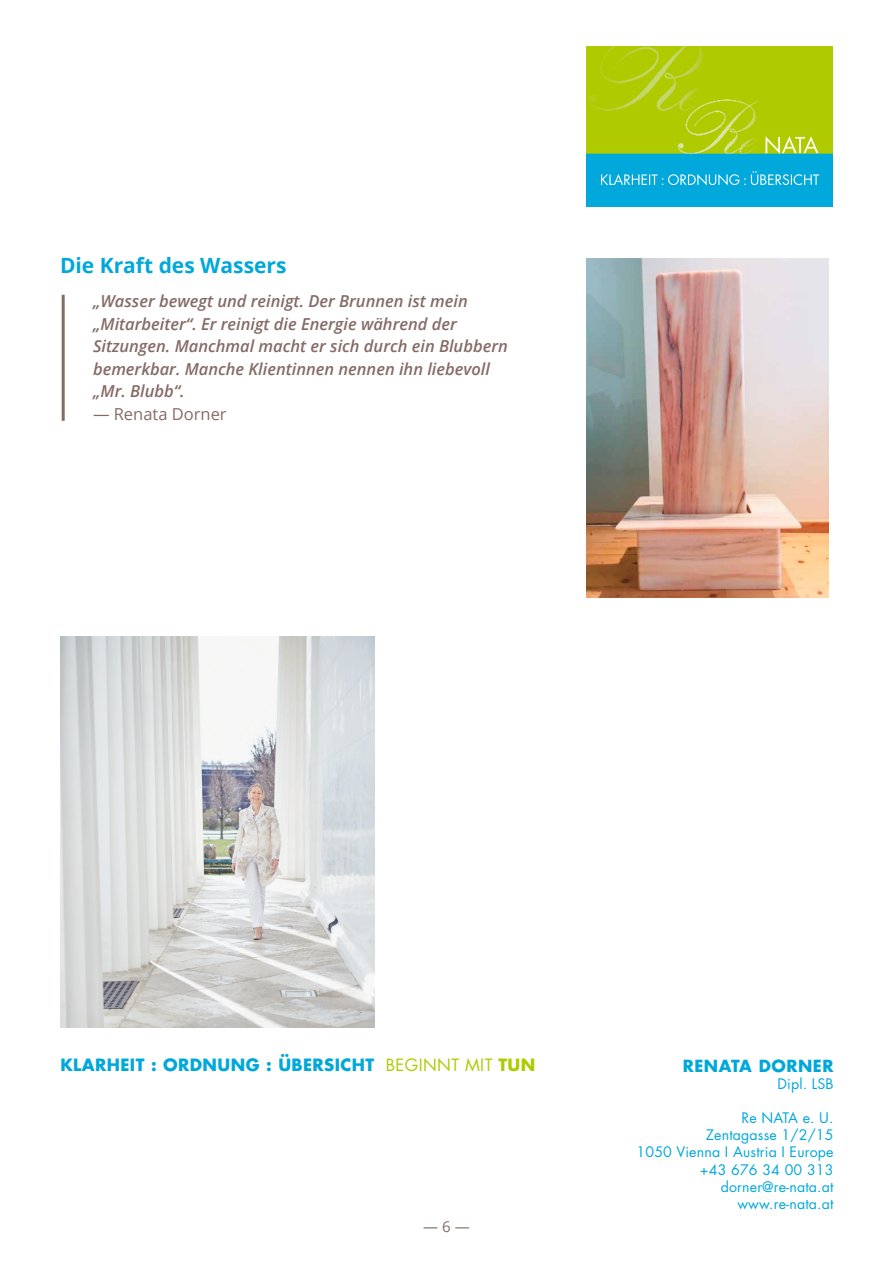
<style>
.page{position:relative;width:893px;height:1263px;background:#fff}
.page>*{position:absolute;margin:0;border:0;box-sizing:border-box;transform-origin:0 0}
.t1{font:700 21px "Open Sans";color:#00a8da}
.t2{font:italic 600 16.5px/22.5px "Open Sans";color:#856b66}
.t3{font:700 16.5px "Futura";letter-spacing:.025em;color:#00a8da}
.t4{font:16.5px "Open Sans";color:#856b66}
.t5{font:700 16.35px "Futura";letter-spacing:.035em;color:#00a8da}
.t6{font:15px "Open Sans";color:#856b66}
.t7{font:14.1px/17.1px "Futura";letter-spacing:.01em;color:#00a8da;text-align:right}
.s1{font-weight:400;color:#b0ca00}
.s2{color:#b0ca00}
</style>
<div class="page">
<img style="left:586px;top:46px;width:247px;height:160px">
<svg style="left:601px;top:171px;width:218px;height:14px;background:#35bae2"></svg>
<svg style="left:765px;top:136px;width:53px;height:18px"></svg>
<hr style="left:62px;top:295px;width:3px;height:126px;background:#856b66">
<img style="left:586px;top:259px;width:243px;height:338px">
<img style="left:60px;top:636px;width:315px;height:392px">
<p class="t1" style="left:60px;top:250px;width:228px">Die Kraft des Wassers</p>
<p class="t2" style="left:93px;top:289px;width:416px">„Wasser bewegt und reinigt. Der Brunnen ist mein „Mitarbeiter“. Er reinigt die Energie während der Sitzungen. Manchmal macht er sich durch ein Blubbern bemerkbar. Manche Klientinnen nennen ihn liebevoll „Mr. Blubb“.</p>
<p class="t4" style="left:93px;top:402px;width:135px">— Renata Dorner</p>
<p class="t3" style="left:60px;top:1053px;width:476px">KLARHEIT : ORDNUNG : ÜBERSICHT <span class="s1">BEGINNT MIT</span> <span class="s2">TUN</span></p>
<p class="t5" style="left:683px;top:1055px;width:152px">RENATA DORNER</p>
<p class="t7" style="left:777px;top:1075px;width:58px">Dipl. LSB</p>
<p class="t7" style="left:636px;top:1109px;width:198px">Re NATA e. U.<br>Zentagasse 1/2/15<br>1050 Vienna I Austria I Europe +43 676 34 00 313 dorner@re-nata.at www.re-nata.at</p>
<p class="t6" style="left:423px;top:1216px;width:48px">— 6 —</p>
</div>
